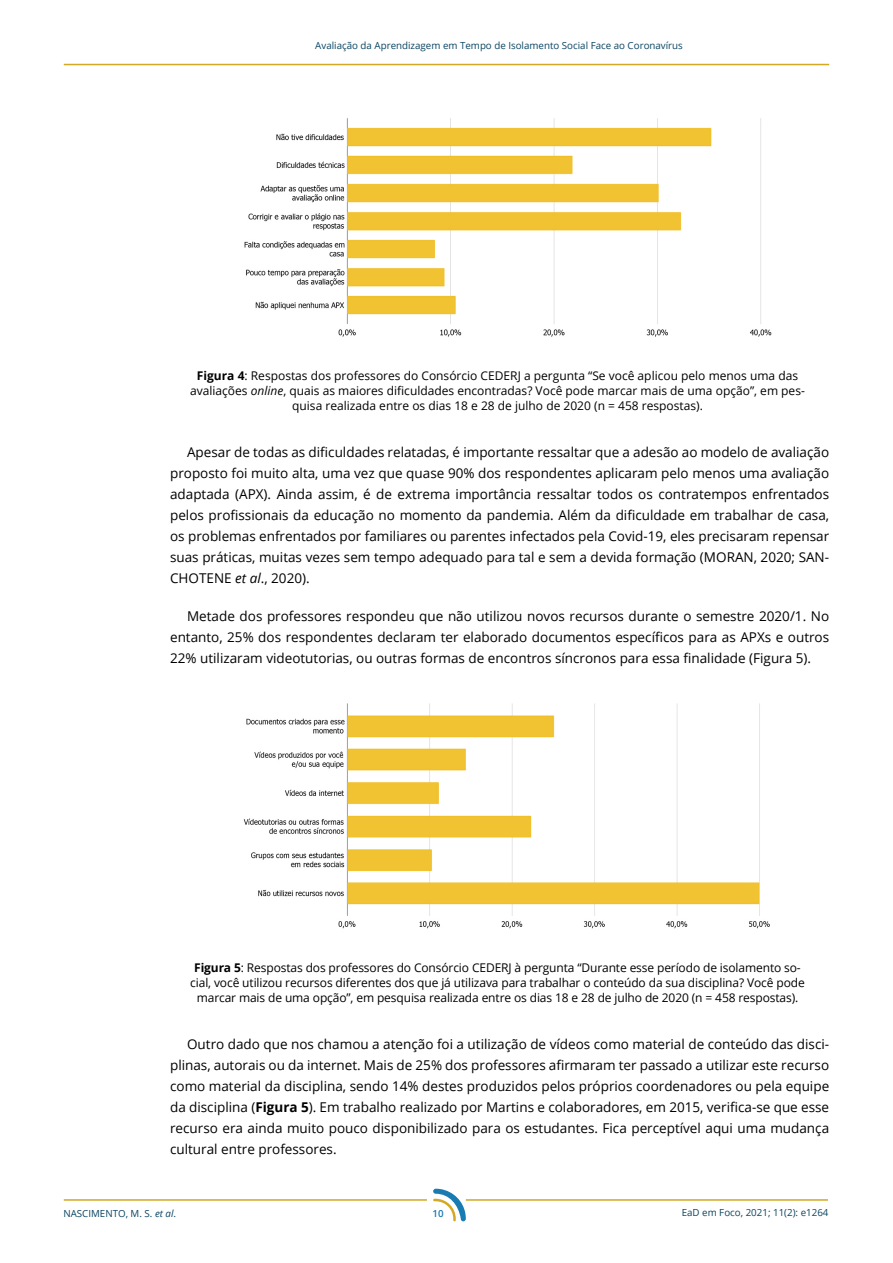
<style>
.page{position:relative;width:893px;height:1263px;background:#fff}
.page>*{position:absolute;margin:0;border:0;box-sizing:border-box;transform-origin:0 0}
.t1{font:13.5px/21px "Open Sans";color:#000;text-align:justify}
.t2{font:12px/15px "Open Sans";letter-spacing:-.01em;color:#000;text-align:center}
.t3{font:9.75px "Open Sans";color:#0b4562}
.t4{font:600 9.75px "Open Sans";color:#187bb2}
.s1{font-weight:700}
.s2{font-style:italic}
</style>
<div class="page">
<hr style="left:64px;top:64px;width:765px;height:1px;background:#d3a823">
<hr style="left:466px;top:1199px;width:362px;height:2px;background:#d3a823">
<svg style="left:433px;top:1189px;width:33px;height:32px"></svg>
<hr style="left:64px;top:1199px;width:363px;height:2px;background:#d3a823">
<img style="left:244px;top:118px;width:528px;height:219px">
<img style="left:243px;top:703px;width:527px;height:226px">
<p class="t3" style="left:315px;top:39px;width:369px">Avaliação da Aprendizagem em Tempo de Isolamento Social Face ao Coronavírus</p>
<p class="t2" style="left:190px;top:368px;width:616px"><span class="s1">Figura 4</span>: Respostas dos professores do Consórcio CEDERJ a pergunta “Se você aplicou pelo menos uma das avaliações <span class="s2">online</span>, quais as maiores dificuldades encontradas? Você pode marcar mais de uma opção”, em pes&shy;quisa realizada entre os dias 18 e 28 de julho de 2020 (n = 458 respostas).</p>
<p class="t1" style="left:170px;top:441px;width:661px;text-indent:17px">Apesar de todas as dificuldades relatadas, é importante ressaltar que a adesão ao modelo de avaliação proposto foi muito alta, uma vez que quase 90% dos respondentes aplicaram pelo menos uma avaliação adaptada (APX). Ainda assim, é de extrema importância ressaltar todos os contratempos enfrentados pelos profissionais da educação no momento da pandemia. Além da dificuldade em trabalhar de casa, os problemas enfrentados por familiares ou parentes infectados pela Covid-19, eles precisaram repensar suas práticas, muitas vezes sem tempo adequado para tal e sem a devida formação (MORAN, 2020; SAN-CHOTENE <span class="s2">et al</span>., 2020).</p>
<p class="t1" style="left:170px;top:605px;width:661px;text-indent:17px">Metade dos professores respondeu que não utilizou novos recursos durante o semestre 2020/1. No entanto, 25% dos respondentes declaram ter elaborado documentos específicos para as APXs e outros 22% utilizaram videotutorias, ou outras formas de encontros síncronos para essa finalidade (Figura 5).</p>
<p class="t2" style="left:190px;top:960px;width:616px"><span class="s1">Figura 5</span>: Respostas dos professores do Consórcio CEDERJ à pergunta “Durante esse período de isolamento so&shy;cial, você utilizou recursos diferentes dos que já utilizava para trabalhar o conteúdo da sua disciplina? Você pode marcar mais de uma opção”, em pesquisa realizada entre os dias 18 e 28 de julho de 2020 (n = 458 respostas).</p>
<p class="t1" style="left:170px;top:1033px;width:661px;text-indent:17px">Outro dado que nos chamou a atenção foi a utilização de vídeos como material de conteúdo das disci&shy;plinas, autorais ou da internet. Mais de 25% dos professores afirmaram ter passado a utilizar este recurso como material da disciplina, sendo 14% destes produzidos pelos próprios coordenadores ou pela equipe da disciplina (<span class="s1">Figura 5</span>). Em trabalho realizado por Martins e colaboradores, em 2015, verifica-se que esse recurso era ainda muito pouco disponibilizado para os estudantes. Fica perceptível aqui uma mudança cultural entre professores.</p>
<p class="t3" style="left:63px;top:1206px;width:114px">NASCIMENTO, M. S. <span class="s2">et al</span>.</p>
<p class="t3" style="left:682px;top:1206px;width:148px">EaD em Foco, 2021; 11(2): e1264</p>
<p class="t4" style="left:432px;top:1207px;width:13px">10</p>
</div>
